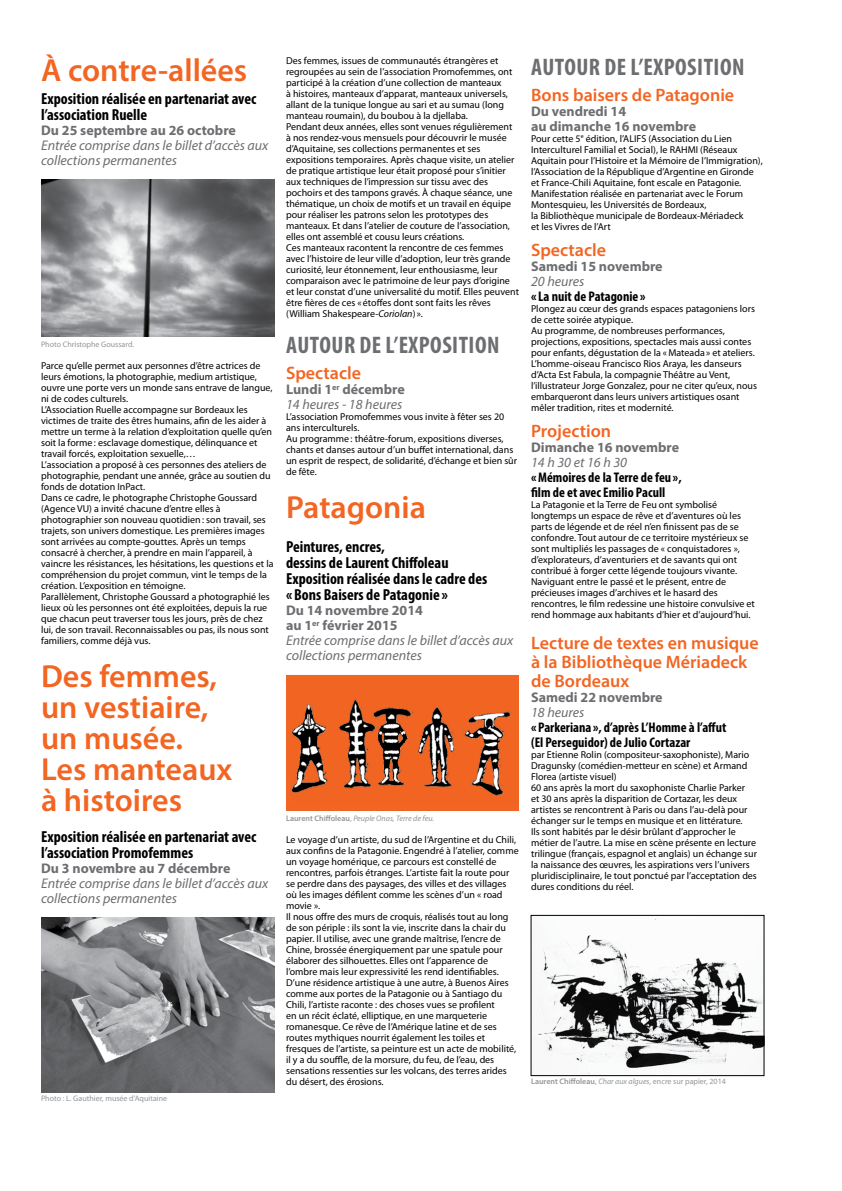
<style>
.page{position:relative;width:842px;height:1191px;background:#fff}
.page>*{position:absolute;margin:0;border:0;box-sizing:border-box;transform-origin:0 0}
.t1{font:600 32px/31px "Myriad Pro";color:#f26522}
.t2{font:700 condensed 24px "Myriad Pro";letter-spacing:.02em;color:#6d6e71}
.t3{font:600 18px/19px "Myriad Pro";color:#f26522}
.t4{font:700 condensed 16px/16px "Myriad Pro";color:#000}
.t5{font:italic 14px/15px "Myriad Pro";color:#6d6e71}
.t6{font:700 condensed 14px/15px "Myriad Pro";color:#000}
.t7{font:700 14px/15px "Myriad Pro";color:#6d6e71}
.t8{font:10px/11px "Myriad Pro";color:#000}
.t9{font:8px "Myriad Pro";color:#939598}
.t10{font:italic 8px "Myriad Pro";color:#939598}
.s1{font-style:italic}
.s2{font-weight:700;font-style:normal}
.s3{font-weight:600;font-style:normal}
.s4{font-style:normal}
.s5{font-weight:600}
</style>
<div class="page">
<img style="left:41px;top:180px;width:233px;height:157px">
<img style="left:286px;top:675px;width:233px;height:135px">
<img style="left:41px;top:918px;width:233px;height:174px">
<img style="left:538px;top:918px;width:224px;height:155px">
<div style="left:531px;top:915px;width:233px;height:160px;border:1px solid #000"></div>
<h1 class="t1" style="left:41px;top:54px;width:208px">À contre-allées</h1>
<h3 class="t4" style="left:41px;top:90px;width:217px">Exposition réalisée en partenariat avec l’association Ruelle</h3>
<h3 class="t7" style="left:41px;top:122px;width:196px">Du 25 septembre au 26 octobre</h3>
<h3 class="t5" style="left:41px;top:137px;width:229px">Entrée comprise dans le billet d’accès aux collections permanentes</h3>
<p class="t9" style="left:41px;top:339px;width:95px">Photo Christophe Goussard.</p>
<p class="t8" style="left:41px;top:360px;width:234px">Parce qu’elle permet aux personnes d’être actrices de leurs émotions, la photographie, medium artistique, ouvre une porte vers un monde sans entrave de langue, ni de codes culturels.<br>L’Association Ruelle accompagne sur Bordeaux les victimes de traite des êtres humains, afin de les aider à mettre un terme à la relation d’exploitation quelle qu’en soit la forme: esclavage domestique, délinquance et travail forcés, exploitation sexuelle,…<br>L’association a proposé à ces personnes des ateliers de photographie, pendant une année, grâce au soutien du fonds de dotation InPact.<br>Dans ce cadre, le photographe Christophe Goussard (Agence VU) a invité chacune d’entre elles à photographier son nouveau quotidien: son travail, ses trajets, son univers domestique. Les premières images sont arrivées au compte-gouttes. Après un temps consacré à chercher, à prendre en main l’appareil, à vaincre les résistances, les hésitations, les questions et la compréhension du projet commun, vint le temps de la création. L’exposition en témoigne.<br>Parallèlement, Christophe Goussard a photographié les lieux où les personnes ont été exploitées, depuis la rue que chacun peut traverser tous les jours, près de chez lui, de son travail. Reconnaissables ou pas, ils nous sont familiers, comme déjà vus.</p>
<h1 class="t1" style="left:41px;top:660px;width:193px">Des femmes, un vestiaire, un musée.<br>Les manteaux à histoires</h1>
<h3 class="t4" style="left:41px;top:828px;width:217px">Exposition réalisée en partenariat avec l’association Promofemmes</h3>
<h3 class="t7" style="left:41px;top:860px;width:191px">Du 3 novembre au 7 décembre</h3>
<h3 class="t5" style="left:41px;top:875px;width:229px">Entrée comprise dans le billet d’accès aux collections permanentes</h3>
<p class="t9" style="left:41px;top:1093px;width:128px">Photo : L. Gauthier, musée d’Aquitaine</p>
<p class="t8" style="left:286px;top:55px;width:234px">Des femmes, issues de communautés étrangères et regroupées au sein de l’association Promofemmes, ont participé à la création d’une collection de manteaux<br>à histoires, manteaux d’apparat, manteaux universels, allant de la tunique longue au sari et au sumau (long manteau roumain), du boubou à la djellaba.<br>Pendant deux années, elles sont venues régulièrement à nos rendez-vous mensuels pour découvrir le musée d’Aquitaine, ses collections permanentes et ses expositions temporaires. Après chaque visite, un atelier de pratique artistique leur était proposé pour s’initier aux techniques de l’impression sur tissu avec des pochoirs et des tampons gravés. À chaque séance, une thématique, un choix de motifs et un travail en équipe pour réaliser les patrons selon les prototypes des manteaux. Et dans l’atelier de couture de l’association, elles ont assemblé et cousu leurs créations.<br>Ces manteaux racontent la rencontre de ces femmes avec l’histoire de leur ville d’adoption, leur très grande curiosité, leur étonnement, leur enthousiasme, leur comparaison avec le patrimoine de leur pays d’origine et leur constat d’une universalité du motif. Elles peuvent être fières de ces «étoffes dont sont faits les rêves (William Shakespeare-<span class="s1">Coriolan</span>) ».</p>
<h2 class="t2" style="left:286px;top:330px;width:215px">AUTOUR DE L’EXPOSITION</h2>
<h3 class="t3" style="left:286px;top:363px;width:76px">Spectacle</h3>
<h3 class="t5" style="left:286px;top:382px;width:120px"><span class="s2">Lundi 1</span><sup>er</sup> <span class="s2">décembre<br></span>14 heures - 18 heures</h3>
<p class="t8" style="left:286px;top:411px;width:232px">L’association Promofemmes vous invite à fêter ses 20 ans interculturels.<br>Au programme: théâtre-forum, expositions diverses, chants et danses autour d’un buffet international, dans un esprit de respect, de solidarité, d’échange et bien sûr de fête.</p>
<h1 class="t1" style="left:286px;top:491px;width:141px">Patagonia</h1>
<h3 class="t4" style="left:286px;top:539px;width:203px">Peintures, encres,<br>dessins de Laurent Chiffoleau<br>Exposition réalisée dans le cadre des « Bons Baisers de Patagonie »</h3>
<h3 class="t5" style="left:286px;top:603px;width:229px"><span class="s2">Du 14 novembre 2014<br>au 1</span><sup>er</sup> <span class="s2">février 2015<br></span>Entrée comprise dans le billet d’accès aux collections permanentes</h3>
<p class="t10" style="left:286px;top:813px;width:150px"><span class="s3">Laurent Chiffoleau</span><span class="s4">,</span> Peuple Onas, Terre de feu.</p>
<p class="t8" style="left:286px;top:833px;width:234px">Le voyage d’un artiste, du sud de l’Argentine et du Chili, aux confins de la Patagonie. Engendré à l’atelier, comme un voyage homérique, ce parcours est constellé de rencontres, parfois étranges. L’artiste fait la route pour se perdre dans des paysages, des villes et des villages où les images défilent comme les scènes d’un « road movie ».<br>Il nous offre des murs de croquis, réalisés tout au long de son périple : ils sont la vie, inscrite dans la chair du papier. Il utilise, avec une grande maîtrise, l’encre de Chine, brossée énergiquement par une spatule pour élaborer des silhouettes. Elles ont l’apparence de l’ombre mais leur expressivité les rend identifiables.<br>D’une résidence artistique à une autre, à Buenos Aires comme aux portes de la Patagonie ou à Santiago du Chili, l’artiste raconte : des choses vues se profilent<br>en un récit éclaté, elliptique, en une marqueterie romanesque. Ce rêve de l’Amérique latine et de ses routes mythiques nourrit également les toiles et fresques de l’artiste, sa peinture est un acte de mobilité, il y a du souffle, de la morsure, du feu, de l’eau, des sensations ressenties sur les volcans, des terres arides du désert, des érosions.</p>
<h2 class="t2" style="left:531px;top:52px;width:215px">AUTOUR DE L’EXPOSITION</h2>
<h3 class="t3" style="left:531px;top:85px;width:205px">Bons baisers de Patagonie</h3>
<h3 class="t7" style="left:531px;top:103px;width:167px">Du vendredi 14<br>au dimanche 16 novembre</h3>
<p class="t8" style="left:531px;top:133px;width:233px">Pour cette 5<sup>e</sup> édition, l’ALIFS (Association du Lien Interculturel Familial et Social), le RAHMI (Réseaux Aquitain pour l’Histoire et la Mémoire de l’Immigration), l’Association de la République d’Argentine en Gironde et France-Chili Aquitaine, font escale en Patagonie.<br>Manifestation réalisée en partenariat avec le Forum Montesquieu, les Universités de Bordeaux,<br>la Bibliothèque municipale de Bordeaux-Mériadeck<br>et les Vivres de l’Art</p>
<h3 class="t3" style="left:531px;top:240px;width:76px">Spectacle</h3>
<h3 class="t7" style="left:531px;top:258px;width:133px">Samedi 15 novembre</h3>
<h3 class="t5" style="left:531px;top:273px;width:55px">20 heures</h3>
<h3 class="t6" style="left:531px;top:288px;width:116px">«La nuit de Patagonie »</h3>
<p class="t8" style="left:531px;top:303px;width:227px">Plongez au cœur des grands espaces patagoniens lors de cette soirée atypique.<br>Au programme, de nombreuses performances, projections, expositions, spectacles mais aussi contes pour enfants, dégustation de la «Mateada » et ateliers.<br>L’homme-oiseau Francisco Rios Araya, les danseurs d’Acta Est Fabula, la compagnie Théâtre au Vent, l’illustrateur Jorge Gonzalez, pour ne citer qu’eux, nous embarqueront dans leurs univers artistiques osant mêler tradition, rites et modernité.</p>
<h3 class="t3" style="left:531px;top:421px;width:82px">Projection</h3>
<h3 class="t7" style="left:531px;top:439px;width:150px">Dimanche 16 novembre</h3>
<h3 class="t5" style="left:531px;top:454px;width:98px">14 h 30 et 16 h 30</h3>
<h3 class="t6" style="left:531px;top:469px;width:152px">«Mémoires de la Terre de feu », film de et avec Emilio Pacull</h3>
<p class="t8" style="left:531px;top:499px;width:225px">La Patagonie et la Terre de Feu ont symbolisé longtemps un espace de rêve et d’aventures où les parts de légende et de réel n’en finissent pas de se confondre. Tout autour de ce territoire mystérieux se sont multipliés les passages de « conquistadores », d’explorateurs, d’aventuriers et de savants qui ont contribué à forger cette légende toujours vivante.<br>Naviguant entre le passé et le présent, entre de précieuses images d’archives et le hasard des rencontres, le film redessine une histoire convulsive et rend hommage aux habitants d’hier et d’aujourd’hui.</p>
<h3 class="t3" style="left:531px;top:633px;width:229px">Lecture de textes en musique à la Bibliothèque Mériadeck de Bordeaux</h3>
<h3 class="t7" style="left:531px;top:689px;width:133px">Samedi 22 novembre</h3>
<h3 class="t5" style="left:531px;top:704px;width:55px">18 heures</h3>
<h3 class="t6" style="left:531px;top:719px;width:197px">« Parkeriana », d’après L’Homme à l’affut (El Perseguidor) de Julio Cortazar</h3>
<p class="t8" style="left:531px;top:749px;width:227px">par Etienne Rolin (compositeur-saxophoniste), Mario Dragunsky (comédien-metteur en scène) et Armand Florea (artiste visuel)<br>60 ans après la mort du saxophoniste Charlie Parker<br>et 30 ans après la disparition de Cortazar, les deux artistes se rencontrent à Paris ou dans l’au-delà pour échanger sur le temps en musique et en littérature.<br>Ils sont habités par le désir brûlant d’approcher le métier de l’autre. La mise en scène présente en lecture trilingue (français, espagnol et anglais) un échange sur la naissance des œuvres, les aspirations vers l’univers pluridisciplinaire, le tout ponctué par l’acceptation des dures conditions du réel.</p>
<p class="t9" style="left:531px;top:1076px;width:196px"><span class="s5">Laurent Chiffoleau</span>, <span class="s1">Char aux algues</span>, encre sur papier, 2014</p>
</div>
